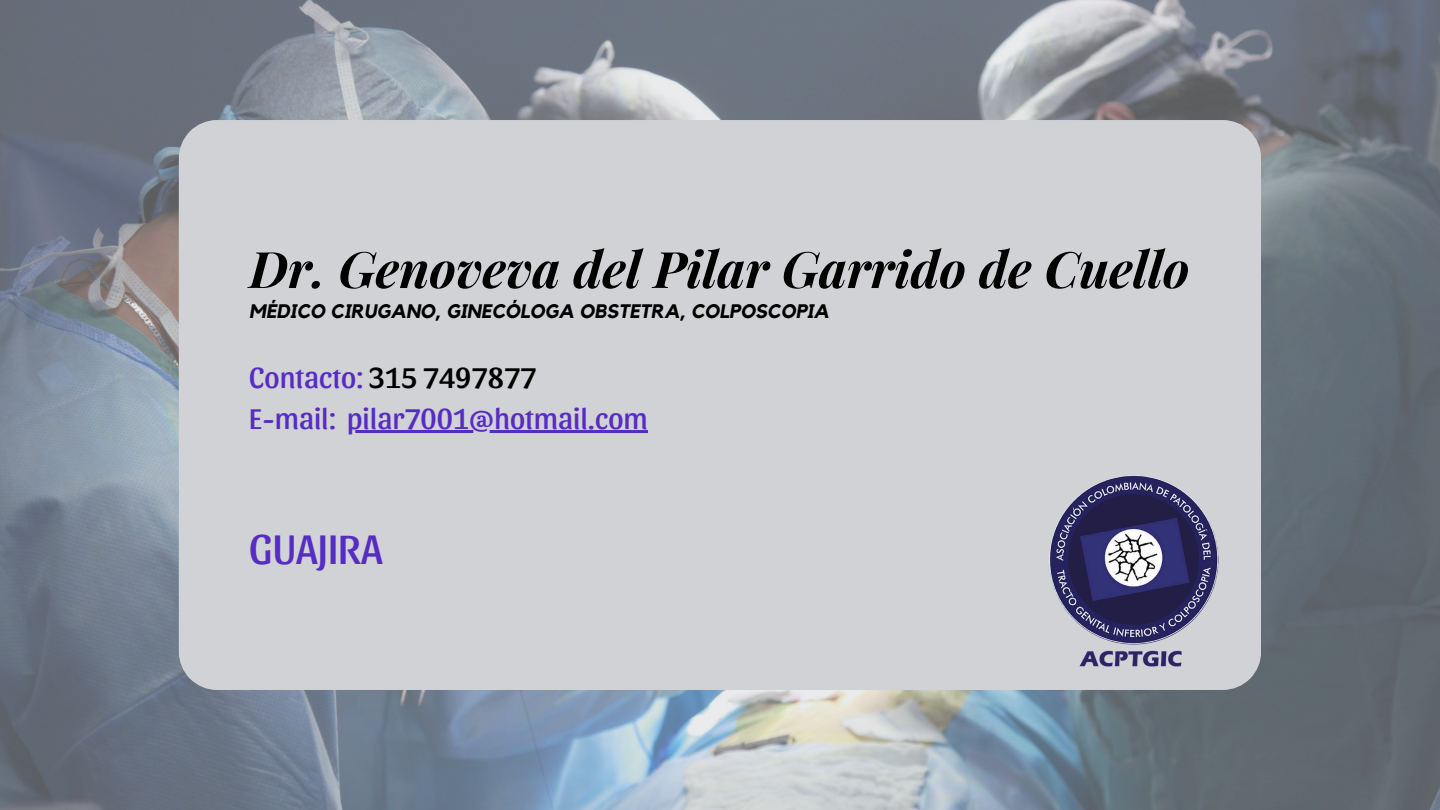
<style>
.page{position:relative;width:1440px;height:810px;background:#fff}
.page>*{position:absolute;margin:0;border:0;box-sizing:border-box;transform-origin:0 0}
.t1{font:italic 700 50.3px "Playfair Display";color:#000}
.t2{font:43px "Sansita";color:#572cc2}
.t3{font:30px/40.5px "Sansita";color:#572cc2}
.t4{font:italic 700 19.5px "Kollektif";color:#000}
.s1{color:#000}
</style>
<div class="page">
<img style="left:0;top:0;width:1440px;height:810px">
<div style="left:179px;top:120px;width:1082px;height:570px;background:#d0d2d6"></div>
<img style="left:1039px;top:467px;width:192px;height:203px">
<hr style="left:347px;top:430px;width:301px;height:3px;background:#572cc2">
<h1 class="t1" style="left:249px;top:234px;width:942px">Dr. Genoveva del Pilar Garrido de Cuello</h1>
<p class="t4" style="left:249px;top:302px;width:582px">MÉDICO CIRUGANO, GINECÓLOGA OBSTETRA, COLPOSCOPIA</p>
<h3 class="t3" style="left:249px;top:356px;width:400px">Contacto: <span class="s1">315 7497877<br></span>E-mail: pilar7001@hotmail.com</h3>
<h2 class="t2" style="left:249px;top:520px;width:135px">GUAJIRA</h2>
</div>
